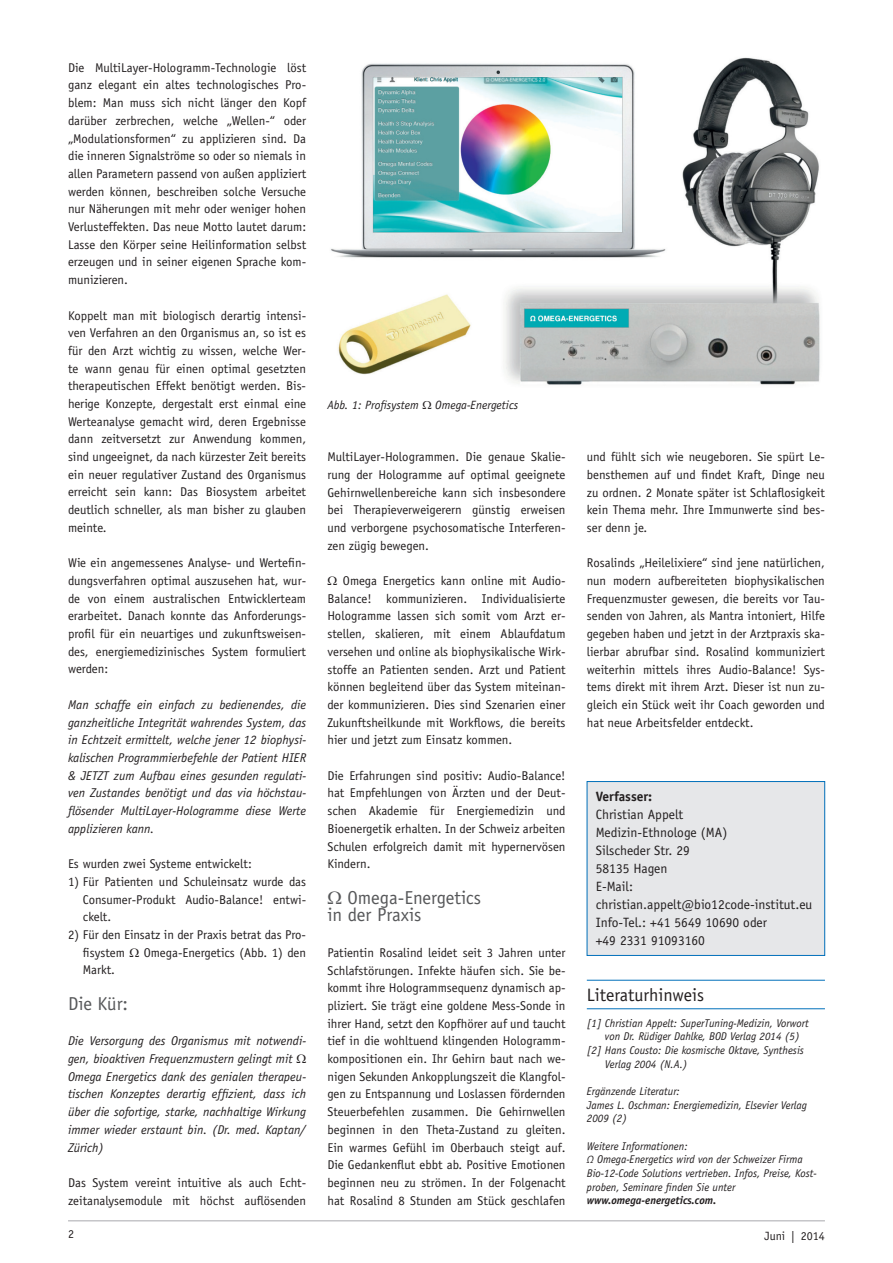
<style>
.page{position:relative;width:893px;height:1263px;background:#fff}
.page>*{position:absolute;margin:0;border:0;box-sizing:border-box;transform-origin:0 0}
.t1{font:18.75px/17.7px "Officina Sans";color:#57585a}
.t2{font:18px "Officina Sans Std";color:#231f20}
.t3{font:13.5px/18px "Officina Sans";color:#231f20}
.t4{font:700 13.5px "Officina Sans";color:#231f20}
.t5{font:12.75px/17.7px "Officina Sans";color:#231f20;text-align:justify}
.t6{font:italic 12.75px/17.7px "Officina Sans";color:#231f20;text-align:justify}
.t7{font:italic 12px "Officina Sans";color:#231f20}
.t8{font:12px "Officina Sans Std";color:#231f20}
.t9{font:italic 11.25px/13.6px "Officina Sans Std";color:#231f20}
.t10{font:italic 700 11.25px "Officina Sans Std";color:#231f20}
</style>
<div class="page">
<hr style="left:68px;top:1220px;width:757px;height:1px;background:#a8a9ad">
<hr style="left:587px;top:980px;width:238px;height:1px;background:#006fba">
<hr style="left:587px;top:1008px;width:238px;height:1px;background:#006fba">
<div style="left:587px;top:781px;width:238px;height:174px;background:#e6e7e9"></div>
<div style="left:587px;top:781px;width:238px;height:175px;border:1px solid #006fba"></div>
<img style="left:331px;top:57px;width:489px;height:328px">
<p class="t5" style="left:68px;top:59px;width:240px">Die MultiLayer-Hologramm-Technologie löst ganz elegant ein altes technologisches Pro&shy;blem: Man muss sich nicht länger den Kopf darüber zerbrechen, welche „Wellen-“ oder „Modulationsformen“ zu applizieren sind. Da die inneren Signalströme so oder so niemals in allen Parametern passend von außen appliziert werden können, beschreiben solche Versuche nur Näherungen mit mehr oder weniger hohen Verlusteffekten. Das neue Motto lautet darum:<br>Lasse den Körper seine Heilinformation selbst erzeugen und in seiner eigenen Sprache kom&shy;munizieren.</p>
<p class="t5" style="left:68px;top:306px;width:240px">Koppelt man mit biologisch derartig intensi&shy;ven Verfahren an den Organismus an, so ist es für den Arzt wichtig zu wissen, welche Wer&shy;te wann genau für einen optimal gesetzten therapeutischen Effekt benötigt werden. Bis&shy;herige Konzepte, dergestalt erst einmal eine Werteanalyse gemacht wird, deren Ergebnisse dann zeitversetzt zur Anwendung kommen, sind ungeeignet, da nach kürzester Zeit bereits ein neuer regulativer Zustand des Organismus erreicht sein kann: Das Biosystem arbeitet deutlich schneller, als man bisher zu glauben meinte.</p>
<p class="t5" style="left:68px;top:554px;width:240px">Wie ein angemessenes Analyse- und Wertefin&shy;dungsverfahren optimal auszusehen hat, wur&shy;de von einem australischen Entwicklerteam erarbeitet. Danach konnte das Anforderungs&shy;profil für ein neuartiges und zukunftsweisen&shy;des, energiemedizinisches System formuliert werden:</p>
<p class="t6" style="left:68px;top:696px;width:240px">Man schaffe ein einfach zu bedienendes, die ganzheitliche Integrität wahrendes System, das in Echtzeit ermittelt, welche jener 12 biophysi&shy;kalischen Programmierbefehle der Patient HIER &amp; JETZT zum Aufbau eines gesunden regulati&shy;ven Zustandes benötigt und das via höchstau&shy;flösender MultiLayer-Hologramme diese Werte applizieren kann.</p>
<p class="t5" style="left:68px;top:855px;width:185px">Es wurden zwei Systeme entwickelt:</p>
<p class="t5" style="left:83px;top:873px;width:225px;text-indent:-15px">1) Für Patienten und Schuleinsatz wurde das Consumer-Produkt Audio-Balance! entwi&shy;ckelt.</p>
<p class="t5" style="left:83px;top:926px;width:225px;text-indent:-15px">2) Für den Einsatz in der Praxis betrat das Pro&shy;fisystem</p>
<p class="t5" style="left:144px;top:943px;width:164px">Omega-Energetics (Abb. 1) den</p>
<p class="t5" style="left:83px;top:961px;width:34px">Markt.</p>
<h1 class="t1" style="left:68px;top:995px;width:62px">Die Kür:</h1>
<p class="t6" style="left:68px;top:1032px;width:240px;text-align:left">Die Versorgung des Organismus mit notwendi&shy;gen, bioaktiven Frequenzmustern gelingt mit Omega Energetics dank des genialen therapeu&shy;tischen Konzeptes derartig effizient, dass ich über die sofortige, starke, nachhaltige Wirkung immer wieder erstaunt bin. (Dr. med. Kaptan/ Zürich)</p>
<p class="t5" style="left:68px;top:1174px;width:240px">Das System vereint intuitive als auch Echt&shy;zeitanalysemodule mit höchst auflösenden</p>
<p class="t7" style="left:327px;top:397px;width:93px">Abb. 1: Profisystem</p>
<p class="t7" style="left:435px;top:397px;width:84px">Omega-Energetics</p>
<p class="t5" style="left:327px;top:448px;width:240px">MultiLayer-Hologrammen. Die genaue Skalie&shy;rung der Hologramme auf optimal geeignete Gehirnwellenbereiche kann sich insbesondere bei Therapieverweigerern günstig erweisen und verborgene psychosomatische Interferen&shy;zen zügig bewegen.</p>
<p class="t5" style="left:327px;top:572px;width:240px;text-indent:16px">Omega Energetics kann online mit Audio-Balance! kommunizieren. Individualisierte Hologramme lassen sich somit vom Arzt er&shy;stellen, skalieren, mit einem Ablaufdatum versehen und online als biophysikalische Wirk&shy;stoffe an Patienten senden. Arzt und Patient können begleitend über das System miteinan&shy;der kommunizieren. Dies sind Szenarien einer Zukunftsheilkunde mit Workflows, die bereits hier und jetzt zum Einsatz kommen.</p>
<p class="t5" style="left:327px;top:766px;width:240px">Die Erfahrungen sind positiv: Audio-Balance! hat Empfehlungen von Ärzten und der Deut&shy;schen Akademie für Energiemedizin und Bioenergetik erhalten. In der Schweiz arbeiten Schulen erfolgreich damit mit hypernervösen Kindern.</p>
<h1 class="t1" style="left:327px;top:888px;width:155px;text-indent:20px">Omega-Energetics in der Praxis</h1>
<p class="t5" style="left:327px;top:944px;width:240px">Patientin Rosalind leidet seit 3 Jahren unter Schlafstörungen. Infekte häufen sich. Sie be&shy;kommt ihre Hologrammsequenz dynamisch ap&shy;pliziert. Sie trägt eine goldene Mess-Sonde in ihrer Hand, setzt den Kopfhörer auf und taucht tief in die wohltuend klingenden Hologramm&shy;kompositionen ein. Ihr Gehirn baut nach we&shy;nigen Sekunden Ankopplungszeit die Klangfol&shy;gen zu Entspannung und Loslassen fördernden Steuerbefehlen zusammen. Die Gehirnwellen beginnen in den Theta-Zustand zu gleiten.<br>Ein warmes Gefühl im Oberbauch steigt auf.<br>Die Gedankenflut ebbt ab. Positive Emotionen beginnen neu zu strömen. In der Folgenacht hat Rosalind 8 Stunden am Stück geschlafen</p>
<p class="t5" style="left:587px;top:448px;width:240px">und fühlt sich wie neugeboren. Sie spürt Le&shy;bensthemen auf und findet Kraft, Dinge neu zu ordnen. 2 Monate später ist Schlaflosigkeit kein Thema mehr. Ihre Immunwerte sind bes&shy;ser denn je.</p>
<p class="t5" style="left:587px;top:554px;width:240px">Rosalinds „Heilelixiere“ sind jene natürlichen, nun modern aufbereiteten biophysikalischen Frequenzmuster gewesen, die bereits vor Tau&shy;senden von Jahren, als Mantra intoniert, Hilfe gegeben haben und jetzt in der Arztpraxis ska&shy;lierbar abrufbar sind. Rosalind kommuniziert weiterhin mittels ihres Audio-Balance! Sys&shy;tems direkt mit ihrem Arzt. Dieser ist nun zu&shy;gleich ein Stück weit ihr Coach geworden und hat neue Arbeitsfelder entdeckt.</p>
<p class="t4" style="left:596px;top:788px;width:58px">Verfasser:</p>
<p class="t3" style="left:596px;top:805px;width:218px">Christian Appelt<br>Medizin-Ethnologe (MA)<br>Silscheder Str. 29<br>58135 Hagen<br>E-Mail: christian.appelt@bio12code-institut.eu<br>Info-Tel.: +41 5649 10690 oder<br>+49 2331 91093160</p>
<h2 class="t2" style="left:587px;top:985px;width:119px">Literaturhinweis</h2>
<p class="t9" style="left:587px;top:1016px;width:224px">[1] Christian Appelt: SuperTuning-Medizin, Vorwort</p>
<p class="t9" style="left:605px;top:1030px;width:196px">von Dr. Rüdiger Dahlke, BOD Verlag 2014 (5)</p>
<p class="t9" style="left:587px;top:1043px;width:219px">[2] Hans Cousto: Die kosmische Oktave, Synthesis</p>
<p class="t9" style="left:605px;top:1057px;width:84px">Verlag 2004 (N.A.)</p>
<p class="t9" style="left:587px;top:1084px;width:222px">Ergänzende Literatur:<br>James L. Oschman: Energiemedizin, Elsevier Verlag<br>2009 (2)</p>
<p class="t9" style="left:587px;top:1139px;width:231px">Weitere Informationen:<br>Ω Omega-Energetics wird von der Schweizer Firma Bio-12-Code Solutions vertrieben. Infos, Preise, Kost&shy;proben, Seminare finden Sie unter</p>
<p class="t10" style="left:587px;top:1193px;width:131px">www.omega-energetics.com.</p>
<p class="t8" style="left:68px;top:1226px;width:7px">2</p>
<p class="t8" style="left:764px;top:1229px;width:62px">Juni | 2014</p>
</div>
